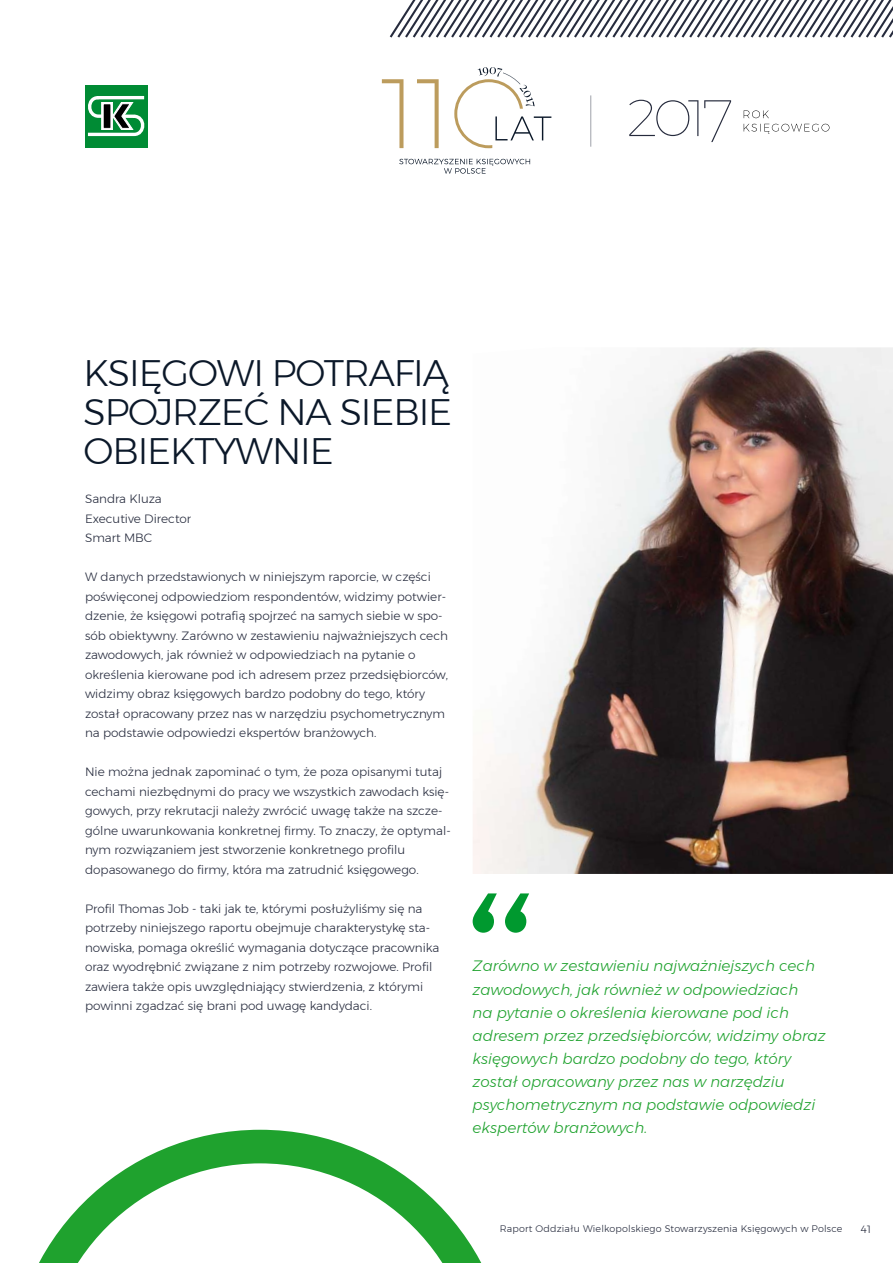
<style>
.page{position:relative;width:893px;height:1263px;background:#fff}
.page>*{position:absolute;margin:0;border:0;box-sizing:border-box;transform-origin:0 0}
.t1{font:300 36.75px/39.2px "Montserrat";letter-spacing:-.03em;color:#0b1829;text-align:justify}
.t2{font:italic 300 15px/23.1px "Montserrat";color:#1fa22e}
.t3{font:300 12px/19.5px "Montserrat";color:#262b3d}
.t4{font:300 10.5px "Montserrat";color:#262b3d}
.t5{font:300 9.45px "Montserrat";letter-spacing:.02em;color:#262b3d}
</style>
<div class="page">
<div style="left:85px;top:85px;width:63px;height:63px;background:#008b34"></div>
<svg style="left:87px;top:96px;width:58px;height:41px"></svg>
<svg style="left:629px;top:100px;width:102px;height:42px"></svg>
<svg style="left:744px;top:124px;width:85px;height:10px"></svg>
<svg style="left:744px;top:110px;width:25px;height:8px"></svg>
<hr style="left:590px;top:95px;width:1px;height:52px;background:#262b3d">
<svg style="left:389px;top:0;width:504px;height:38px"></svg>
<svg style="left:382px;top:79px;width:57px;height:69px"></svg>
<svg style="left:399px;top:159px;width:131px;height:15px"></svg>
<svg style="left:454px;top:67px;width:97px;height:81px"></svg>
<img style="left:473px;top:347px;width:420px;height:527px">
<svg style="left:473px;top:893px;width:56px;height:40px"></svg>
<svg style="left:39px;top:1130px;width:443px;height:133px"></svg>
<h1 class="t1" style="left:84px;top:353px;width:370px">Księgowi potrafią spojrzeć na siebie obiektywn ie</h1>
<p class="t3" style="left:85px;top:489px;width:108px">Sandra Kluza<br>Executive Director<br>Smart M BC</p>
<p class="t3" style="left:85px;top:567px;width:365px">W danych przedstawionych w niniejszym raporcie, w części poświęconej odpowiedziom respondentów, widzimy potwier&shy;dzenie, że księgowi potrafią spojrzeć na samych siebie w spo&shy;sób obiektywny. Zarówno w zestawieniu najważniejszych cech zawodowych, jak również w odpowiedziach na pytanie o określenia kierowane pod ich adresem przez przedsiębiorców, widzimy obraz księgowych bardzo podobny do tego, który został opracowany przez nas w narzędziu psychometrycznym na podstawie odpowiedzi ekspertów branżowych.</p>
<p class="t3" style="left:85px;top:762px;width:367px">Nie można jednak zapominać o tym, że poza opisanymi tutaj cechami niezbędnymi do pracy we wszystkich zawodach księ&shy;gowych, przy rekrutacji należy zwrócić uwagę także na szcze&shy;gólne uwarunkowania konkretnej firmy. To znaczy, że optymal&shy;nym rozwiązaniem jest stworzenie konkretnego profilu dopasowanego do firmy, która ma zatrudnić księgowego.</p>
<p class="t3" style="left:85px;top:899px;width:356px">Profil Thomas Job - taki jak te, którymi posłużyliśmy się na potrzeby niniejszego raportu obejmuje charakterystykę sta&shy;nowiska, pomaga określić wymagania dotyczące pracownika oraz wyodrębnić związane z nim potrzeby rozwojowe. Profil zawiera także opis uwzględniający stwierdzenia, z którymi powinni zgadzać się brani pod uwagę kandydaci.</p>
<p class="t2" style="left:473px;top:954px;width:354px">Zarówno w zestawieniu najważniejszych cech zawodowych, jak również w odpowiedziach<br>na pytanie o określenia kierowane pod ich adresem przez przedsiębiorców, widzimy obraz księgowych bardzo podobny do tego, który został opracowany przez nas w narzędziu psychometrycznym na podstawie odpowiedzi ekspertów branżowych.</p>
<p class="t5" style="left:500px;top:1221px;width:344px">Raport Oddziału Wielkopolskiego Stowarzyszenia Księgowych w Polsce</p>
<p class="t4" style="left:861px;top:1221px;width:12px">41</p>
</div>
